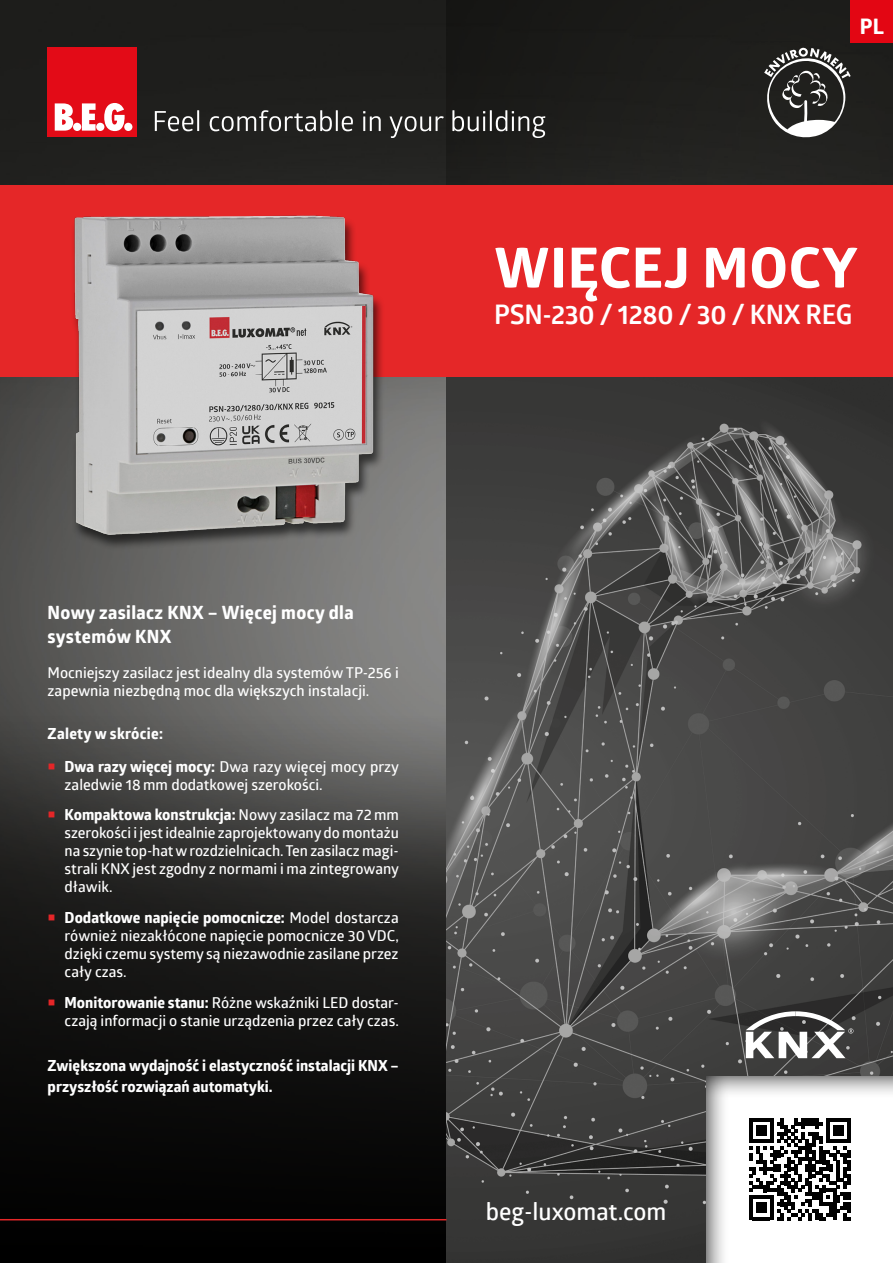
<style>
.page{position:relative;width:893px;height:1263px;background:#fff}
.page>*{position:absolute;margin:0;border:0;box-sizing:border-box;transform-origin:0 0}
.t1{font:700 55.5px "Globerx";letter-spacing:.02em;color:#fff}
.t2{font:700 27px "Glober";letter-spacing:-.01em;color:#fff}
.t3{font:600 24px "Glober";color:#fff}
.t4{font:700 21px "Globerx";color:#fff}
.t5{font:700 18px/24px "Globerx";letter-spacing:.02em;color:#fff}
.t6{font:600 15px/18px "Glober";color:#fff}
.t7{font:700 15px/21px "Globerx";color:#fff}
.t8{font:700 15px "Globerx";letter-spacing:.02em;color:#fff}
.s1{color:#e52628}
.s2{font-family:"Globerx";font-weight:700}
.s3{font-family:"Glober";font-weight:600}
</style>
<div class="page">
<img style="left:0;top:0;width:446px;height:1263px">
<div style="left:446px;top:0;width:447px;height:185px;background:#1e1e1b"></div>
<img style="left:446px;top:376px;width:447px;height:887px">
<div style="left:48px;top:48px;width:89px;height:89px;background:#e30b17"></div>
<svg style="left:55px;top:103px;width:18px;height:28px"></svg>
<div style="left:73px;top:123px;width:8px;height:8px;background:#fff;border-radius:50%"></div>
<svg style="left:82px;top:103px;width:14px;height:28px"></svg>
<div style="left:96px;top:123px;width:8px;height:8px;background:#fff;border-radius:50%"></div>
<svg style="left:104px;top:103px;width:21px;height:28px"></svg>
<div style="left:124px;top:123px;width:8px;height:8px;background:#fff;border-radius:50%"></div>
<svg style="left:155px;top:110px;width:44px;height:21px"></svg>
<svg style="left:210px;top:110px;width:143px;height:21px;background:#555554"></svg>
<svg style="left:363px;top:111px;width:18px;height:20px"></svg>
<svg style="left:389px;top:116px;width:55px;height:22px"></svg>
<svg style="left:452px;top:110px;width:93px;height:28px;background:#4a4a49"></svg>
<svg style="left:706px;top:1076px;width:187px;height:187px"></svg>
<div style="left:850px;top:0;width:43px;height:43px;background:#e30613"></div>
<svg style="left:746px;top:1011px;width:107px;height:47px"></svg>
<div style="left:0;top:185px;width:893px;height:191px;background:#e52728"></div>
<img style="left:47px;top:215px;width:353px;height:337px">
<hr style="left:0;top:1219px;width:446px;height:1px;background:#e52728">
<svg style="left:764px;top:48px;width:87px;height:93px"></svg>
<svg style="left:749px;top:1118px;width:101px;height:102px"></svg>
<h3 class="t4" style="left:860px;top:11px;width:25px">PL</h3>
<h1 class="t1" style="left:494px;top:228px;width:365px">WIĘCEJ MOCY</h1>
<h2 class="t2" style="left:494px;top:295px;width:360px">PSN-230 / 1280 / 30 / KNX REG</h2>
<p class="t5" style="left:48px;top:600px;width:308px">Nowy zasilacz KNX – Więcej mocy dla systemów KNX</p>
<p class="t6" style="left:48px;top:663px;width:353px">Mocniejszy zasilacz jest idealny dla systemów TP-256 i zapewnia niezbędną moc dla większych instalacji.</p>
<p class="t8" style="left:48px;top:723px;width:117px">Zalety w skrócie:</p>
<p class="t6" style="left:65px;top:757px;width:336px;text-indent:-17px"><span class="s1">○</span> <span class="s2">Dwa razy więcej mocy:</span> Dwa razy więcej mocy przy zaledwie 18 mm dodatkowej szerokości.</p>
<p class="t7" style="left:48px;top:804px;width:353px"><span class="s1">○</span> Kompaktowa konstrukcja: <span class="s3">Nowy zasilacz ma 72 mm</span></p>
<p class="t6" style="left:65px;top:824px;width:336px;text-align:justify">szerokości i jest idealnie zaprojektowany do montażu na szynie top-hat w rozdzielnicach. Ten zasilacz magi&shy;strali KNX jest zgodny z normami i ma zintegrowany dławik.</p>
<p class="t7" style="left:48px;top:907px;width:353px"><span class="s1">○</span> Dodatkowe napięcie pomocnicze: <span class="s3">Model dostarcza</span></p>
<p class="t6" style="left:65px;top:926px;width:336px;text-align:justify">również niezakłócone napięcie pomocnicze 30 VDC, dzięki czemu systemy są niezawodnie zasilane przez cały czas.</p>
<p class="t6" style="left:48px;top:993px;width:353px;text-align:right"><span class="s1">○</span> <span class="s2">Monitorowanie stanu:</span> Różne wskaźniki LED dostar&shy;czają informacji o stanie urządzenia przez cały czas.</p>
<p class="t7" style="left:48px;top:1055px;width:353px">Zwiększona wydajność i elastyczność instalacji KNX – przyszłość rozwiązań automatyki.</p>
<h3 class="t3" style="left:486px;top:1195px;width:182px">beg-luxomat.com</h3>
</div>
